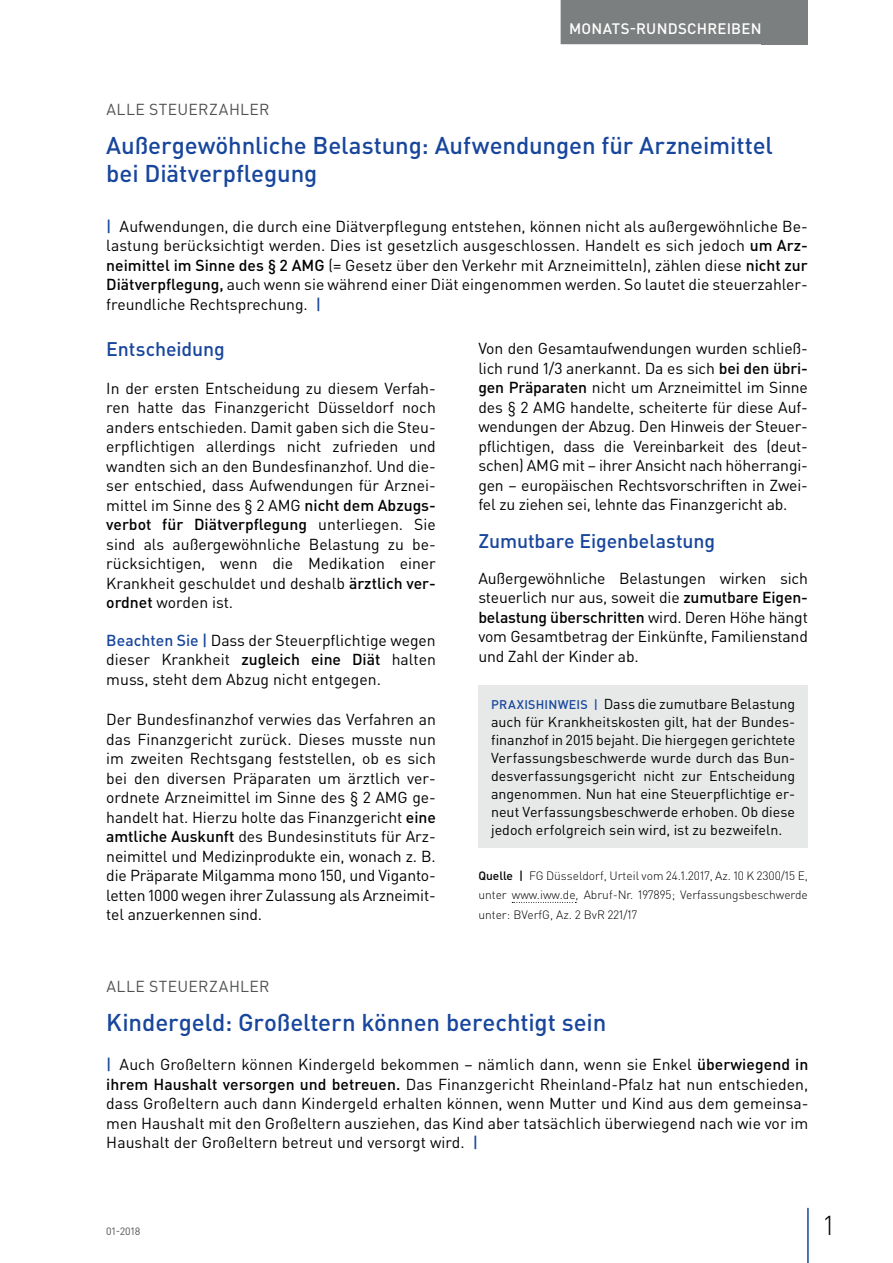
<style>
.page{position:relative;width:893px;height:1263px;background:#fff}
.page>*{position:absolute;margin:0;border:0;box-sizing:border-box;transform-origin:0 0}
.t1{font:300 27px "DIN Pro";color:#000002}
.t2{font:500 24px/28.5px "DIN Pro";letter-spacing:-.005em;color:#18469d}
.t3{font:500 19.5px "DIN Pro";letter-spacing:-.005em;color:#18469d}
.t4{font:15.75px/19.5px "DIN Pro";letter-spacing:-.005em;color:#000002;text-align:justify}
.t5{font:15.75px "DIN Pro";letter-spacing:.025em;color:#4f5152}
.t6{font:500 15px "DIN Pro";letter-spacing:.015em;color:#fff}
.t7{font:14.25px/18px "DIN Pro";color:#000002;text-align:justify}
.t8{font:300 12px/19.5px "DIN Pro";color:#000002;text-align:justify}
.t9{font:10.5px "DIN Pro";color:#4f5152}
.s1{font-weight:500;color:#18469d}
.s2{font-weight:500}
.s3{font-weight:500;font-size:12.45px;color:#18469d}
</style>
<div class="page">
<div style="left:762px;top:0;width:46px;height:44px;background:#7c7f7f"></div>
<hr style="left:807px;top:1208px;width:2px;height:55px;background:#18469d">
<div style="left:561px;top:0;width:209px;height:44px;background:#7c7f7f"></div>
<svg style="left:512px;top:902px;width:64px;height:1px"></svg>
<div style="left:478px;top:685px;width:330px;height:162px;background:#e6e9e8"></div>
<p class="t6" style="left:569px;top:18px;width:194px">MONATS-RUNDSCHREIBEN</p>
<p class="t5" style="left:106px;top:98px;width:165px">ALLE STEUERZAHLER</p>
<h2 class="t2" style="left:106px;top:130px;width:668px">Außergewöhnliche Belastung: Aufwendungen für Arzneimittel bei Diätverpflegung</h2>
<p class="t4" style="left:106px;top:216px;width:703px"><span class="s1">|</span> Aufwendungen, die durch eine Diätverpflegung entstehen, können nicht als außergewöhnliche Be&shy;lastung berücksichtigt werden. Dies ist gesetzlich ausgeschlossen. Handelt es sich jedoch <span class="s2">um Arz&shy;neimittel im Sinne des § 2 AMG</span> (= Gesetz über den Verkehr mit Arzneimitteln), zählen diese <span class="s2">nicht zur Diätverpflegung,</span> auch wenn sie während einer Diät eingenommen werden. So lautet die steuerzahler&shy;freundliche Rechtsprechung. <span class="s1">|</span></p>
<p class="t3" style="left:106px;top:336px;width:120px">Entscheidung</p>
<p class="t4" style="left:106px;top:378px;width:331px">In der ersten Entscheidung zu diesem Verfah&shy;ren hatte das Finanzgericht Düsseldorf noch anders entschieden. Damit gaben sich die Steu&shy;erpflichtigen allerdings nicht zufrieden und wandten sich an den Bundesfinanzhof. Und die&shy;ser entschied, dass Aufwendungen für Arznei&shy;mittel im Sinne des § 2 AMG <span class="s2">nicht dem Abzugs&shy;verbot für Diätverpflegung</span> unterliegen. Sie sind als außergewöhnliche Belastung zu be&shy;rücksichtigen, wenn die Medikation einer Krankheit geschuldet und deshalb <span class="s2">ärztlich ver&shy;ordnet</span> worden ist.</p>
<p class="t4" style="left:106px;top:630px;width:331px"><span class="s1">Beachten Sie |</span> Dass der Steuerpflichtige wegen dieser Krankheit <span class="s2">zugleich eine Diät</span> halten muss, steht dem Abzug nicht entgegen.</p>
<p class="t4" style="left:106px;top:709px;width:331px">Der Bundesfinanzhof verwies das Verfahren an das Finanzgericht zurück. Dieses musste nun im zweiten Rechtsgang feststellen, ob es sich bei den diversen Präparaten um ärztlich ver&shy;ordnete Arzneimittel im Sinne des § 2 AMG ge&shy;handelt hat. Hierzu holte das Finanzgericht <span class="s2">eine amtliche Auskunft</span> des Bundesinstituts für Arz&shy;neimittel und Medizinprodukte ein, wonach z. B. die Präparate Milgamma mono 150, und Viganto&shy;letten 1000 wegen ihrer Zulassung als Arzneimit&shy;tel anzuerkennen sind.</p>
<p class="t4" style="left:478px;top:338px;width:331px">Von den Gesamtaufwendungen wurden schließ&shy;lich rund 1/3 anerkannt. Da es sich <span class="s2">bei den übri&shy;gen Präparaten</span> nicht um Arzneimittel im Sinne des § 2 AMG handelte, scheiterte für diese Auf&shy;wendungen der Abzug. Den Hinweis der Steuer&shy;pflichtigen, dass die Vereinbarkeit des (deut&shy;schen) AMG mit – ihrer Ansicht nach höherrangi&shy;gen – europäischen Rechtsvorschriften in Zwei&shy;fel zu ziehen sei, lehnte das Finanzgericht ab.</p>
<p class="t3" style="left:478px;top:527px;width:238px">Zumutbare Eigenbelastung</p>
<p class="t4" style="left:478px;top:567px;width:331px">Außergewöhnliche Belastungen wirken sich steuerlich nur aus, soweit die <span class="s2">zumutbare Eigen&shy;belastung überschritten</span> wird. Deren Höhe hängt vom Gesamtbetrag der Einkünfte, Familienstand und Zahl der Kinder ab.</p>
<p class="t7" style="left:491px;top:694px;width:306px"><span class="s3">PRAXISHINWEIS |</span> Dass die zumutbare Belastung auch für Krankheitskosten gilt, hat der Bundes&shy;finanzhof in 2015 bejaht. Die hiergegen gerichtete Verfassungsbeschwerde wurde durch das Bun&shy;desverfassungsgericht nicht zur Entscheidung angenommen. Nun hat eine Steuerpflichtige er&shy;neut Verfassungsbeschwerde erhoben. Ob diese jedoch erfolgreich sein wird, ist zu bezweifeln.</p>
<p class="t8" style="left:478px;top:865px;width:331px"><span class="s2">Quelle |</span> FG Düsseldorf, Urteil vom 24.1.2017, Az. 10 K 2300/15 E, unter www.iww.de, Abruf-Nr. 197895; Verfassungsbeschwerde unter: BVerfG, Az. 2 BvR 221/17</p>
<p class="t5" style="left:106px;top:976px;width:165px">ALLE STEUERZAHLER</p>
<h2 class="t2" style="left:106px;top:1007px;width:501px">Kindergeld: Großeltern können berechtigt sein</h2>
<p class="t4" style="left:106px;top:1054px;width:704px"><span class="s1">|</span> Auch Großeltern können Kindergeld bekommen – nämlich dann, wenn sie Enkel <span class="s2">überwiegend in ihrem Haushalt versorgen und betreuen.</span> Das Finanzgericht Rheinland-Pfalz hat nun entschieden, dass Großeltern auch dann Kindergeld erhalten können, wenn Mutter und Kind aus dem gemeinsa&shy;men Haushalt mit den Großeltern ausziehen, das Kind aber tatsächlich überwiegend nach wie vor im Haushalt der Großeltern betreut und versorgt wird. <span class="s1">|</span></p>
<p class="t9" style="left:106px;top:1224px;width:36px">01-2018</p>
<h1 class="t1" style="left:824px;top:1207px;width:11px">1</h1>
</div>
